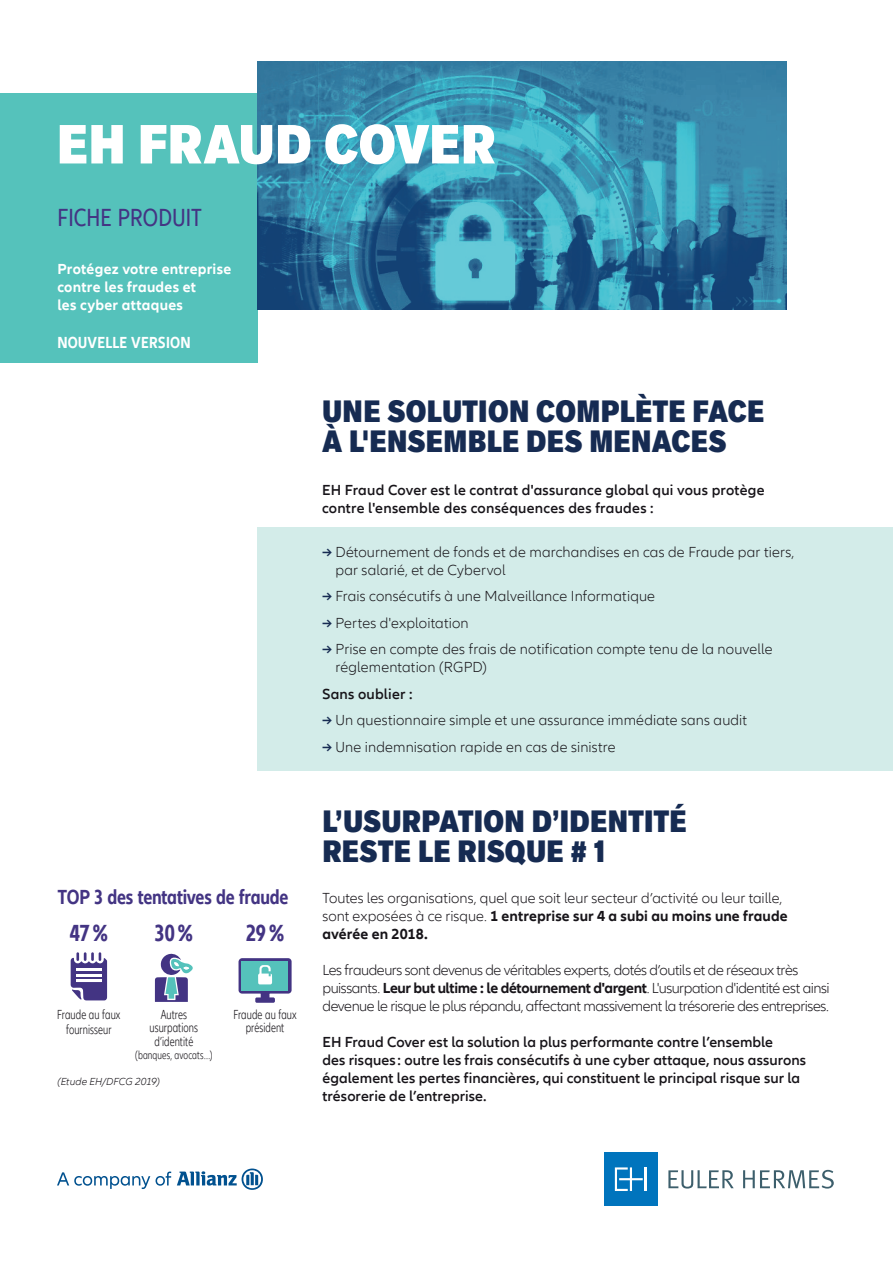
<style>
.page{position:relative;width:893px;height:1263px;background:#fff}
.page>*{position:absolute;margin:0;border:0;box-sizing:border-box;transform-origin:0 0}
.t1{font:900 condensed 54px "Applied Sans Pro";letter-spacing:.005em;color:#fff}
.t2{font:900 condensed 30px/30px "Applied Sans Pro";letter-spacing:.005em;color:#162b52}
.t3{font:condensed 25.5px "Allianz Neo";letter-spacing:.005em;color:#443483}
.t4{font:700 condensed 24px "Allianz Neo";color:#433483}
.t5{font:700 condensed 21px "Allianz Neo";letter-spacing:-.01em;color:#433483}
.t6{font:700 condensed 16.5px "Allianz Neo";letter-spacing:.015em;color:#fff}
.t7{font:300 15px/18px "Allianz Neo";color:#171419}
.t8{font:600 15px/18px "Allianz Neo";letter-spacing:.005em;color:#171419}
.t9{font:300 15px/18px "Allianz Neo";letter-spacing:-.03em;color:#171419}
.t10{font:700 15px/18px "Allianz Neo";letter-spacing:.015em;color:#fff}
.t11{font:300 condensed 13.5px/13.5px "Allianz Neo";letter-spacing:.005em;color:#171419;text-align:center;scale:.9 1}
.t12{font:300 condensed 12px "Allianz Neo";letter-spacing:.015em;color:#171419;scale:.9 1}
.t13{font:italic 300 10.5px "Allianz Neo";color:#171419}
.s1{font-weight:600;font-size:13.5px;color:#162b52}
.s2{font-weight:700}
</style>
<div class="page">
<div style="left:604px;top:1152px;width:54px;height:54px;background:#0074bd"></div>
<hr style="left:645px;top:1167px;width:2px;height:24px;background:#fff">
<svg style="left:615px;top:1167px;width:28px;height:24px"></svg>
<svg style="left:668px;top:1170px;width:66px;height:18px"></svg>
<svg style="left:743px;top:1170px;width:91px;height:18px"></svg>
<svg style="left:177px;top:1168px;width:86px;height:22px"></svg>
<svg style="left:57px;top:1171px;width:114px;height:18px"></svg>
<div style="left:258px;top:527px;width:635px;height:244px;background:#d3ece9"></div>
<div style="left:0;top:93px;width:258px;height:270px;background:#55c2bb"></div>
<img style="left:258px;top:62px;width:528px;height:247px">
<svg style="left:71px;top:952px;width:36px;height:48px"></svg>
<hr style="left:76px;top:980px;width:25px;height:2px;background:#fff">
<hr style="left:76px;top:974px;width:25px;height:2px;background:#fff">
<hr style="left:76px;top:968px;width:25px;height:3px;background:#fff">
<svg style="left:238px;top:958px;width:54px;height:45px"></svg>
<svg style="left:155px;top:953px;width:38px;height:49px"></svg>
<h1 class="t1" style="left:57px;top:111px;width:440px">EH FRAUD COVER</h1>
<h3 class="t3" style="left:58px;top:203px;width:146px">FICHE PRODUIT</h3>
<p class="t10" style="left:57px;top:260px;width:175px">Protégez votre entreprise contre les fraudes et<br>les cyber attaques</p>
<p class="t6" style="left:57px;top:332px;width:135px">NOUVELLE VERSION</p>
<h3 class="t5" style="left:57px;top:885px;width:232px">TOP 3 des tentatives de fraude</h3>
<h3 class="t4" style="left:70px;top:919px;width:40px">47%</h3>
<h3 class="t4" style="left:155px;top:919px;width:40px">30%</h3>
<h3 class="t4" style="left:246px;top:919px;width:40px">29%</h3>
<p class="t11" style="left:57px;top:1007px;width:72px;line-height:15px">Fraude au faux fournisseur</p>
<p class="t11" style="left:150px;top:1008px;width:55px">Autres usurpations d’identité</p>
<p class="t12" style="left:135px;top:1048px;width:87px">(banques, avocats…)</p>
<p class="t13" style="left:57px;top:1075px;width:104px">(Etude EH/DFCG 2019)</p>
<p class="t11" style="left:233px;top:1008px;width:72px">Fraude au faux président</p>
<h2 class="t2" style="left:322px;top:395px;width:444px">UNE SOLUTION COMPLÈTE FACE<br>À L'ENSEMBLE DES MENACES</h2>
<p class="t8" style="left:322px;top:482px;width:444px">EH Fraud Cover est le contrat d'assurance global qui vous protège contre l'ensemble des conséquences des fraudes :</p>
<p class="t7" style="left:335px;top:543px;width:460px;text-indent:-13px"><span class="s1">→</span> Détournement de fonds et de marchandises en cas de Fraude par tiers, par salarié, et de Cybervol</p>
<p class="t7" style="left:322px;top:588px;width:335px"><span class="s1">→</span> Frais consécutifs à une Malveillance Informatique</p>
<p class="t7" style="left:322px;top:614px;width:148px"><span class="s1">→</span> Pertes d'exploitation</p>
<p class="t7" style="left:335px;top:641px;width:439px;text-indent:-13px"><span class="s1">→</span> Prise en compte des frais de notification compte tenu de la nouvelle réglementation (RGPD)</p>
<p class="t8" style="left:322px;top:685px;width:92px">Sans oublier :</p>
<p class="t7" style="left:322px;top:712px;width:427px"><span class="s1">→</span> Un questionnaire simple et une assurance immédiate sans audit</p>
<p class="t7" style="left:322px;top:738px;width:295px"><span class="s1">→</span> Une indemnisation rapide en cas de sinistre</p>
<h2 class="t2" style="left:322px;top:805px;width:366px">L’USURPATION D’IDENTITÉ<br>RESTE LE RISQUE # 1</h2>
<p class="t7" style="left:322px;top:889px;width:467px">Toutes les organisations, quel que soit leur secteur d’activité ou leur taille, sont exposées à ce risque. <span class="s2">1 entreprise sur 4 a subi au moins une fraude avérée en 2018.</span></p>
<p class="t9" style="left:322px;top:961px;width:509px">Les fraudeurs sont devenus de véritables experts, dotés d’outils et de réseaux très puissants. <span class="s2">Leur but ultime : le détournement d'argent</span>. L'usurpation d'identité est ainsi devenue le risque le plus répandu, affectant massivement la trésorerie des entreprises.</p>
<p class="t8" style="left:322px;top:1033px;width:485px">EH Fraud Cover est la solution la plus performante contre l’ensemble<br>des risques : outre les frais consécutifs à une cyber attaque, nous assurons également les pertes financières, qui constituent le principal risque sur la trésorerie de l’entreprise.</p>
</div>
